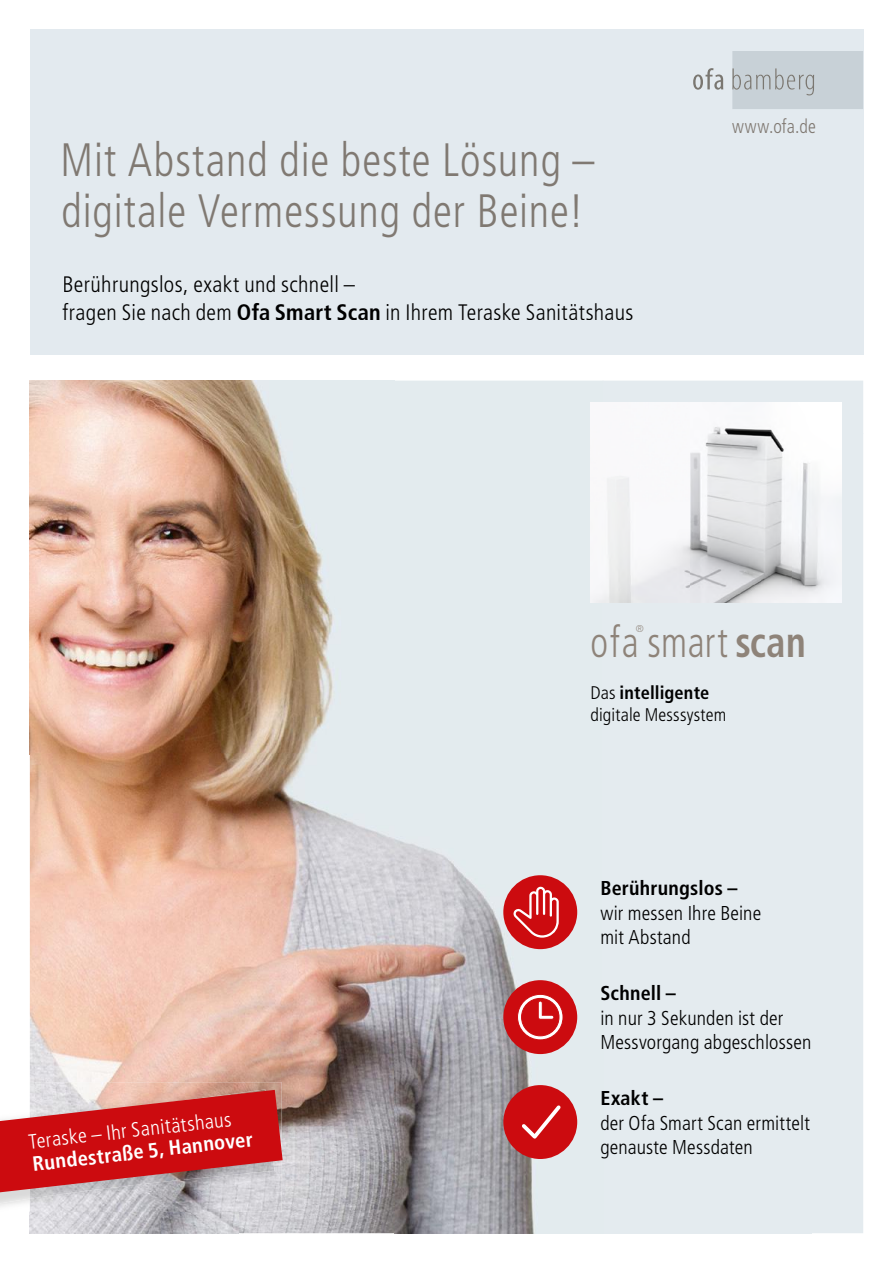
<style>
.page{position:relative;width:893px;height:1263px;background:#fff}
.page>*{position:absolute;margin:0;border:0;box-sizing:border-box;transform-origin:0 0}
.t1{font:300 condensed 46.8px/51.6px "Frutiger";letter-spacing:.02em;color:#807972;scale:.94 1}
.t2{font:300 condensed 43.2px "Frutiger";letter-spacing:.03em;color:#8e8379;scale:.88 1}
.t3{font:300 condensed 22.35px/27.9px "Frutiger";letter-spacing:.015em;color:#000}
.t4{font:300 condensed 20.7px "Frutiger";color:#fff}
.t5{font:700 condensed 20.7px "Frutiger";color:#fff}
.t6{font:300 condensed 20.1px/24.3px "Frutiger";letter-spacing:.01em;color:#000}
.t7{font:700 condensed 20.1px "Frutiger";letter-spacing:.01em;color:#000}
.t8{font:300 condensed 19.5px "Frutiger";letter-spacing:.01em;color:#807972;scale:.94 1}
.t9{font:300 condensed 18.3px/22.2px "Frutiger";letter-spacing:.01em;color:#000}
.t10{font:300 condensed 10.05px "Frutiger";color:#8e8379}
.s1{font-weight:700}
</style>
<div class="page">
<img style="left:30px;top:381px;width:364px;height:745px">
<img style="left:394px;top:381px;width:209px;height:852px">
<img style="left:239px;top:1126px;width:156px;height:107px">
<img style="left:30px;top:1212px;width:209px;height:21px">
<div style="left:30px;top:29px;width:833px;height:326px;background:#e3eaef"></div>
<svg style="left:693px;top:68px;width:30px;height:22px"></svg>
<svg style="left:732px;top:51px;width:131px;height:58px;background:#c4cdd2"></svg>
<div style="left:503px;top:1085px;width:74px;height:74px;background:#cc0b0f;border-radius:50%"></div>
<svg style="left:522px;top:1105px;width:39px;height:34px"></svg>
<div style="left:503px;top:980px;width:74px;height:74px;background:#cc0b0f;border-radius:50%"></div>
<svg style="left:517px;top:994px;width:46px;height:46px"></svg>
<div style="left:503px;top:875px;width:74px;height:74px;background:#cc0b0f;border-radius:50%"></div>
<svg style="left:513px;top:886px;width:46px;height:52px"></svg>
<img style="left:590px;top:402px;width:251px;height:200px">
<img style="left:0;top:1082px;width:282px;height:130px">
<img style="left:0;top:1192px;width:30px;height:11px">
<img style="left:30px;top:1089px;width:245px;height:110px">
<svg style="left:0;top:1090px;width:283px;height:102px;background:#cc4447"></svg>
<h1 class="t1" style="left:61px;top:134px;width:570px">Mit Abstand die beste Lösung – digitale Vermessung der Beine!</h1>
<p class="t3" style="left:62px;top:270px;width:572px">Berührungslos, exakt und schnell –<br>fragen Sie nach dem <span class="s1">Ofa Smart Scan</span> in Ihrem Teraske Sanitätshaus</p>
<p class="t8" style="left:732px;top:115px;width:91px">www.ofa.de</p>
<h2 class="t2" style="left:590px;top:618px;width:246px">ofa smart <span class="s1">scan</span></h2>
<p class="t10" style="left:636px;top:623px;width:10px">®</p>
<p class="t9" style="left:590px;top:682px;width:137px">Das <span class="s1">intelligente </span>digitale Messsystem</p>
<p class="t4" style="left:27px;top:1129px;width:206px;rotate:-6deg">Teraske – Ihr Sanitätshaus</p>
<p class="t5" style="left:31px;top:1150px;width:223px;rotate:-6deg">Rundestraße 5, Hannover</p>
<p class="t7" style="left:600px;top:876px;width:139px">Berührungslos –</p>
<p class="t6" style="left:600px;top:901px;width:162px">wir messen Ihre Beine mit Abstand</p>
<p class="t7" style="left:600px;top:981px;width:77px">Schnell –</p>
<p class="t6" style="left:600px;top:1006px;width:212px">in nur 3 Sekunden ist der<br>Messvorgang abgeschlossen</p>
<p class="t7" style="left:600px;top:1086px;width:64px">Exakt –</p>
<p class="t6" style="left:600px;top:1111px;width:211px">der Ofa Smart Scan ermittelt genauste Messdaten</p>
</div>
